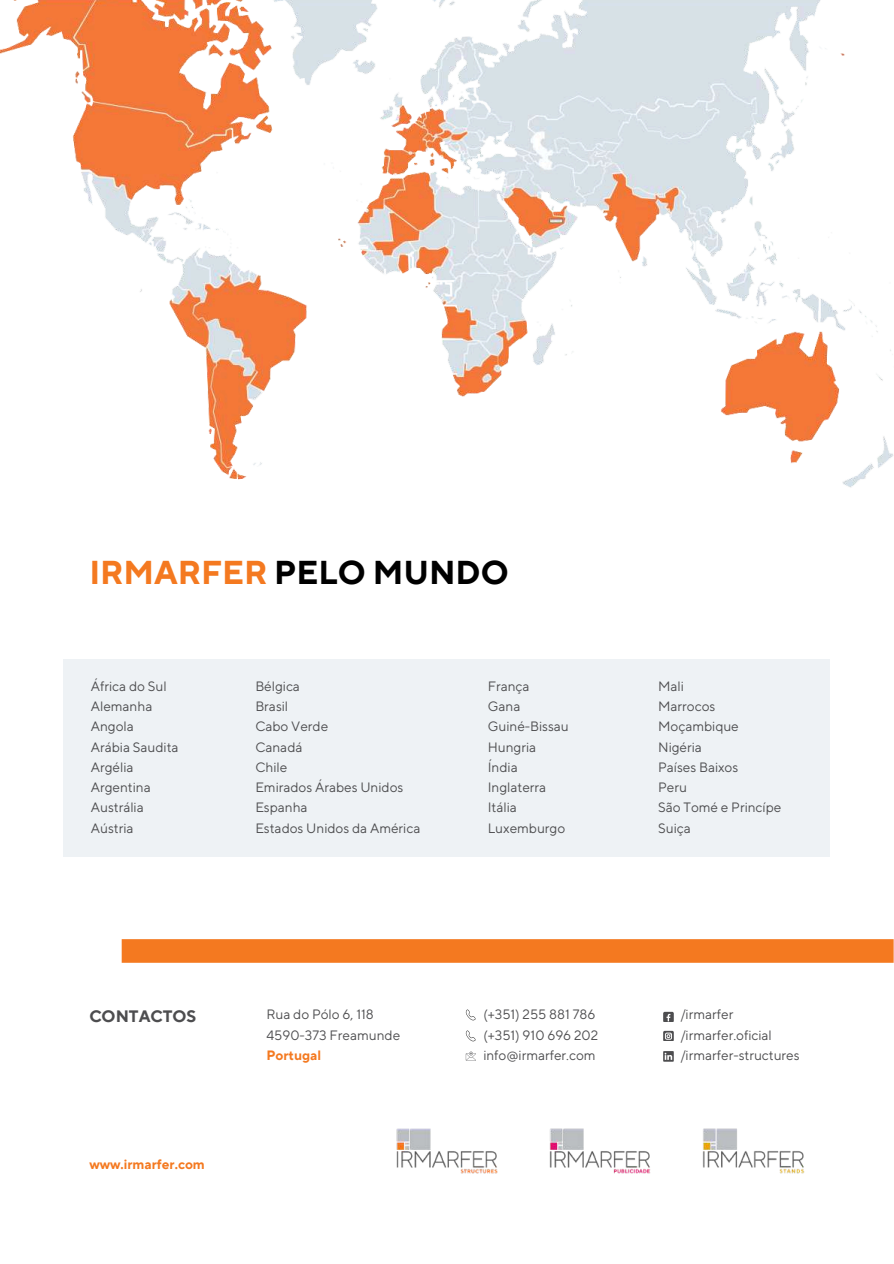
<style>
.page{position:relative;width:894px;height:1264px;background:#fff}
.page>*{position:absolute;margin:0;border:0;box-sizing:border-box;transform-origin:0 0}
.t1{font:700 33px "TT Norms Pro";color:#000}
.t2{font:700 16.5px "TT Norms Pro";color:#4d4d4f}
.t3{font:13.5px/20.2px "TT Norms Pro";color:#4d4d4f}
.t4{font:700 13.5px "TT Norms Pro";color:#f47920}
.s1{color:#f47920}
</style>
<div class="page">
<img style="left:0;top:0;width:893px;height:488px">
<div style="left:122px;top:939px;width:771px;height:23px;background:#f47920"></div>
<svg style="left:465px;top:1051px;width:10px;height:9px"></svg>
<svg style="left:465px;top:1030px;width:11px;height:11px"></svg>
<svg style="left:465px;top:1009px;width:11px;height:11px"></svg>
<svg style="left:663px;top:1051px;width:10px;height:10px"></svg>
<svg style="left:663px;top:1030px;width:10px;height:10px"></svg>
<div style="left:663px;top:1011px;width:10px;height:10px;background:#4d4d4f;border-radius:2px"></div>
<svg style="left:666px;top:1013px;width:4px;height:8px"></svg>
<div style="left:64px;top:659px;width:765px;height:198px;background:#eef2f5"></div>
<img style="left:702px;top:1128px;width:101px;height:45px">
<img style="left:549px;top:1128px;width:101px;height:45px">
<img style="left:396px;top:1128px;width:101px;height:45px">
<h1 class="t1" style="left:89px;top:552px;width:420px"><span class="s1">IRMARFER</span> PELO MUNDO</h1>
<p class="t3" style="left:91px;top:676px;width:89px">África do Sul<br>Alemanha<br>Angola<br>Arábia Saudita<br>Argélia<br>Argentina<br>Austrália<br>Aústria</p>
<p class="t3" style="left:255px;top:676px;width:166px">Bélgica<br>Brasil<br>Cabo Verde<br>Canadá<br>Chile<br>Emirados Árabes Unidos<br>Espanha<br>Estados Unidos da América</p>
<p class="t3" style="left:487px;top:676px;width:83px">França<br>Gana<br>Guiné-Bissau<br>Hungria<br>Índia<br>Inglaterra<br>Itália<br>Luxemburgo</p>
<p class="t3" style="left:658px;top:676px;width:124px">Mali<br>Marrocos<br>Moçambique<br>Nigéria<br>Países Baixos<br>Peru<br>São Tomé e Princípe<br>Suiça</p>
<p class="t2" style="left:89px;top:1006px;width:108px">CONTACTOS</p>
<p class="t4" style="left:89px;top:1155px;width:117px">www.irmarfer.com</p>
<p class="t3" style="left:266px;top:1004px;width:135px">Rua do Pólo 6, 118<br>4590-373 Freamunde</p>
<p class="t4" style="left:266px;top:1046px;width:56px">Portugal</p>
<p class="t3" style="left:483px;top:1004px;width:116px">(+351) 255 881 786 (+351) 910 696 202 info@irmarfer.com</p>
<p class="t3" style="left:680px;top:1004px;width:120px">/irmarfer /irmarfer.oficial /irmarfer-structures</p>
</div>
